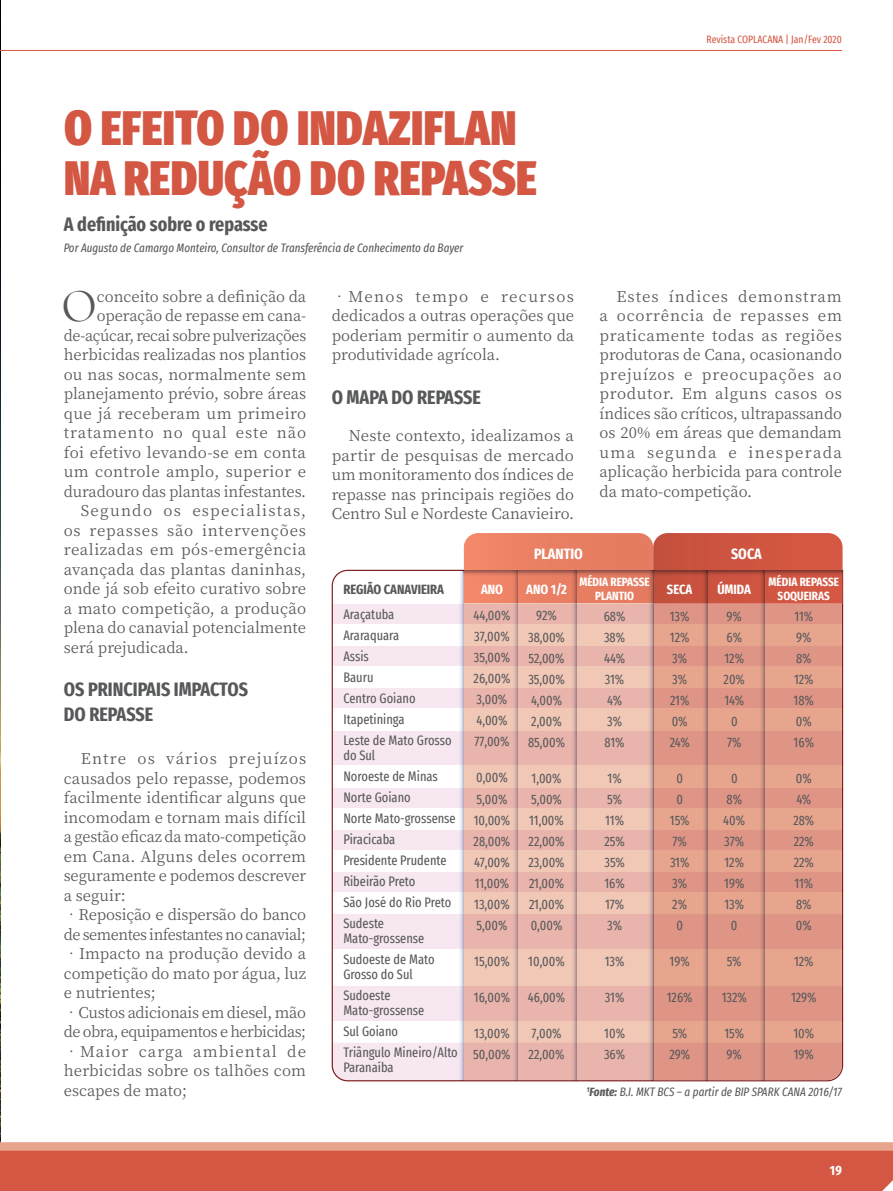
<style>
.page{position:relative;width:893px;height:1191px;background:#fff}
.page>*{position:absolute;margin:0;border:0;box-sizing:border-box;transform-origin:0 0}
.t1{font:900 extra-condensed 48px/49.5px "Fira Sans";letter-spacing:.01em;color:#d35743}
.t2{font:46.2px "Cormorant SC";color:#57585a}
.t3{font:700 extra-condensed 19.5px/24px "Fira Sans";color:#57585a}
.t4{font:15px/19.5px "Noto Serif SC";color:#57585a;text-align:justify}
.t5{font:15px/19.5px "Noto Serif SC";letter-spacing:-.03em;color:#57585a}
.t6{font:15px "Noto Serif SC";letter-spacing:.025em;color:#57585a}
.t7{font:15px "Noto Serif SC";letter-spacing:-.02em;color:#57585a}
.t8{font:15px "Noto Serif SC";letter-spacing:.02em;color:#57585a}
.t9{font:15px "Noto Serif SC";letter-spacing:.035em;color:#57585a}
.t10{font:15px "Noto Serif SC";letter-spacing:.05em;color:#57585a}
.t11{font:15px "Noto Serif SC";letter-spacing:.055em;color:#57585a}
.t12{font:15px "Noto Serif SC";letter-spacing:.08em;color:#57585a}
.t13{font:700 extra-condensed 15px "Fira Sans";color:#fff}
.t14{font:extra-condensed 13.5px/21px "Fira Sans";color:#57585a}
.t15{font:700 extra-condensed 13.5px "Fira Sans";color:#fff}
.t16{font:700 extra-condensed 13.5px "Fira Sans";color:#57585a}
.t17{font:italic extra-condensed 12px "Fira Sans";color:#57585a}
.t18{font:700 extra-condensed 12px/13.5px "Fira Sans";color:#fff;text-align:center}
.t19{font:extra-condensed 10.5px "Fira Sans";color:#d35743}
.s1{font-weight:700}
</style>
<div class="page">
<img style="left:0;top:3px;width:1px;height:1139px">
<svg style="left:0;top:1142px;width:893px;height:8px;background:#e7a790"></svg>
<hr style="left:0;top:50px;width:842px;height:1px;background:#d35743">
<svg style="left:332px;top:569px;width:511px;height:512px"></svg>
<svg style="left:464px;top:533px;width:378px;height:71px;background:#db6b54"></svg>
<div style="left:464px;top:604px;width:189px;height:476px;background:#f1c7b6"></div>
<div style="left:653px;top:623px;width:189px;height:419px;background:#e7a58e"></div>
<svg style="left:332px;top:604px;width:510px;height:19px;background:#e8b5ae"></svg>
<svg style="left:332px;top:646px;width:510px;height:20px;background:#e8b5ae"></svg>
<svg style="left:332px;top:688px;width:510px;height:20px;background:#e8b5ae"></svg>
<svg style="left:332px;top:788px;width:510px;height:20px;background:#e8b5ae"></svg>
<svg style="left:332px;top:830px;width:510px;height:20px;background:#e8b5ae"></svg>
<svg style="left:332px;top:872px;width:510px;height:20px;background:#e8b5ae"></svg>
<svg style="left:332px;top:914px;width:510px;height:34px;background:#e8b5ae"></svg>
<svg style="left:332px;top:986px;width:510px;height:34px;background:#e8b5ae"></svg>
<svg style="left:332px;top:1042px;width:510px;height:38px;background:#e8b5ae"></svg>
<svg style="left:332px;top:731px;width:510px;height:33px;background:#e8b5ae"></svg>
<svg style="left:457px;top:570px;width:7px;height:510px"></svg>
<svg style="left:646px;top:577px;width:7px;height:503px"></svg>
<svg style="left:569px;top:577px;width:8px;height:503px"></svg>
<svg style="left:511px;top:577px;width:7px;height:503px"></svg>
<svg style="left:464px;top:570px;width:378px;height:7px;background:#b75a49"></svg>
<svg style="left:757px;top:570px;width:7px;height:510px;background:#d18d7e"></svg>
<svg style="left:700px;top:570px;width:7px;height:510px;background:#d08d7d"></svg>
<div style="left:0;top:1150px;width:893px;height:41px;background:#d35743"></div>
<h1 class="t1" style="left:64px;top:99px;width:474px">O EFEITO DO INDAZIFLAN<br>NA REDUÇÃO DO REPASSE</h1>
<p class="t17" style="left:64px;top:239px;width:401px">Por Augusto de Camargo Monteiro, Consultor de Transferência de Conhecimento da Bayer</p>
<h3 class="t3" style="left:64px;top:211px;width:205px">A definição sobre o repasse</h3>
<p class="t19" style="left:706px;top:31px;width:137px">Revista COPLACANA | Jan/Fev 2020</p>
<h2 class="t2" style="left:62px;top:278px;width:37px">O</h2>
<p class="t4" style="left:97px;top:287px;width:211px">conceito sobre a definição da</p>
<p class="t4" style="left:97px;top:306px;width:211px">operação de repasse em cana-</p>
<p class="t7" style="left:64px;top:327px;width:244px">de-açúcar, recai sobre pulverizações</p>
<p class="t4" style="left:64px;top:345px;width:244px">herbicidas realizadas nos plantios</p>
<p class="t4" style="left:64px;top:365px;width:244px">ou nas socas, normalmente sem</p>
<p class="t4" style="left:64px;top:384px;width:244px">planejamento prévio, sobre áreas</p>
<p class="t6" style="left:64px;top:405px;width:244px">que já receberam um primeiro</p>
<p class="t11" style="left:64px;top:424px;width:244px">tratamento no qual este não</p>
<p class="t8" style="left:64px;top:444px;width:244px">foi efetivo levando-se em conta</p>
<p class="t6" style="left:64px;top:463px;width:244px">um controle amplo, superior e</p>
<p class="t4" style="left:64px;top:482px;width:244px">duradouro das plantas infestantes.</p>
<p class="t12" style="left:81px;top:502px;width:227px">Segundo os especialistas,</p>
<p class="t10" style="left:64px;top:522px;width:244px">os repasses são intervenções</p>
<p class="t9" style="left:64px;top:541px;width:244px">realizadas em pós-emergência</p>
<p class="t4" style="left:64px;top:560px;width:244px">avançada das plantas daninhas,</p>
<p class="t4" style="left:64px;top:579px;width:244px">onde já sob efeito curativo sobre</p>
<p class="t4" style="left:64px;top:599px;width:244px">a mato competição, a produção</p>
<p class="t4" style="left:64px;top:618px;width:244px">plena do canavial potencialmente</p>
<p class="t4" style="left:64px;top:638px;width:127px">será prejudicada.</p>
<h3 class="t3" style="left:64px;top:676px;width:186px">OS PRINCIPAIS IMPACTOS<br>DO REPASSE</h3>
<p class="t4" style="left:64px;top:749px;width:244px;text-indent:17px">Entre os vários prejuízos causados pelo repasse, podemos facilmente identificar alguns que incomodam e tornam mais difícil a gestão eficaz da mato-competição em Cana. Alguns deles ocorrem seguramente e podemos descrever a seguir:</p>
<p class="t5" style="left:64px;top:905px;width:244px">•Reposição e dispersão do banco de sementes infestantes no canavial;</p>
<p class="t4" style="left:64px;top:944px;width:244px">•Impacto na produção devido a competição do mato por água, luz e nutrientes;</p>
<p class="t5" style="left:64px;top:1002px;width:244px">•Custos adicionais em diesel, mão de obra, equipamentos e herbicidas;</p>
<p class="t4" style="left:64px;top:1041px;width:244px">•Maior carga ambiental de herbicidas sobre os talhões com escapes de mato;</p>
<p class="t4" style="left:332px;top:287px;width:244px">•Menos tempo e recursos dedicados a outras operações que poderiam permitir o aumento da produtividade agrícola.</p>
<h3 class="t3" style="left:332px;top:384px;width:151px">O MAPA DO REPASSE</h3>
<p class="t4" style="left:332px;top:426px;width:244px;text-indent:17px">Neste contexto, idealizamos a partir de pesquisas de mercado um monitoramento dos índices de repasse nas principais regiões do Centro Sul e Nordeste Canavieiro.</p>
<p class="t4" style="left:600px;top:287px;width:244px;text-indent:17px">Estes índices demonstram a ocorrência de repasses em praticamente todas as regiões produtoras de Cana, ocasionando prejuízos e preocupações ao produtor. Em alguns casos os índices são críticos, ultrapassando os 20% em áreas que demandam uma segunda e inesperada aplicação herbicida para controle da mato-competição.</p>
<p class="t16" style="left:343px;top:577px;width:102px">REGIÃO CANAVIEIRA</p>
<p class="t14" style="left:343px;top:603px;width:110px">Araçatuba<br>Araraquara<br>Assis<br>Bauru<br>Centro Goiano<br>Itapetininga<br>Leste de Mato Grosso</p>
<p class="t14" style="left:343px;top:744px;width:114px">do Sul<br>Noroeste de Minas<br>Norte Goiano<br>Norte Mato-grossense<br>Piracicaba<br>Presidente Prudente<br>Ribeirão Preto<br>São José do Rio Preto<br>Sudeste</p>
<p class="t14" style="left:343px;top:927px;width:93px">Mato-grossense<br>Sudoeste de Mato</p>
<p class="t14" style="left:343px;top:963px;width:71px">Grosso do Sul<br>Sudoeste</p>
<p class="t14" style="left:343px;top:999px;width:116px">Mato-grossense<br>Sul Goiano<br>Triângulo Mineiro/Alto</p>
<p class="t14" style="left:343px;top:1056px;width:52px">Paranaíba</p>
<p class="t13" style="left:534px;top:541px;width:50px">PLANTIO</p>
<p class="t13" style="left:731px;top:541px;width:32px">SOCA</p>
<p class="t15" style="left:481px;top:578px;width:24px">ANO</p>
<p class="t15" style="left:526px;top:578px;width:42px">ANO 1/2</p>
<p class="t18" style="left:579px;top:574px;width:72px">MÉDIA REPASSE<br>PLANTIO</p>
<p class="t15" style="left:667px;top:577px;width:27px">SECA</p>
<p class="t15" style="left:717px;top:577px;width:35px">ÚMIDA</p>
<p class="t18" style="left:769px;top:574px;width:72px">MÉDIA REPASSE<br>SOQUEIRAS</p>
<p class="t14" style="left:473px;top:605px;width:39px">44,00%<br>37,00%<br>35,00%<br>26,00%<br>3,00%<br>4,00%<br>77,00%</p>
<p class="t14" style="left:474px;top:767px;width:38px">0,00%<br>5,00%<br>10,00%<br>28,00%<br>47,00%<br>11,00%<br>13,00%<br>5,00%</p>
<p class="t14" style="left:474px;top:950px;width:37px">15,00%</p>
<p class="t14" style="left:474px;top:986px;width:38px">16,00%</p>
<p class="t14" style="left:473px;top:1022px;width:39px">13,00%<br>50,00%</p>
<p class="t14" style="left:528px;top:605px;width:38px;text-align:center">92%<br>38,00%<br>52,00%<br>35,00%<br>4,00%<br>2,00%<br>85,00%</p>
<p class="t14" style="left:528px;top:767px;width:38px">1,00%<br>5,00%<br>11,00%<br>22,00%<br>23,00%<br>21,00%<br>21,00%<br>0,00%</p>
<p class="t14" style="left:528px;top:950px;width:38px">10,00%</p>
<p class="t14" style="left:528px;top:986px;width:39px">46,00%</p>
<p class="t14" style="left:529px;top:1022px;width:37px">7,00%<br>22,00%</p>
<p class="t14" style="left:604px;top:605px;width:23px">68%<br>38%<br>44%<br>31%<br>4%<br>3%<br>81%</p>
<p class="t14" style="left:604px;top:767px;width:22px">1%<br>5%<br>11%<br>25%<br>35%<br>16%<br>17%<br>3%</p>
<p class="t14" style="left:605px;top:950px;width:21px">13%</p>
<p class="t14" style="left:605px;top:986px;width:21px">31%</p>
<p class="t14" style="left:604px;top:1022px;width:23px">10%<br>36%</p>
<p class="t14" style="left:670px;top:605px;width:22px">13%<br>12%<br>3%<br>3%<br>21%<br>0%<br>24%</p>
<p class="t14" style="left:670px;top:767px;width:21px;text-align:center">0<br>0<br>15%<br>7%<br>31%<br>3%<br>2%<br>0</p>
<p class="t14" style="left:670px;top:950px;width:22px">19%</p>
<p class="t14" style="left:667px;top:986px;width:27px">126%</p>
<p class="t14" style="left:669px;top:1022px;width:22px">5%<br>29%</p>
<p class="t14" style="left:724px;top:605px;width:23px;text-align:center">9%<br>6%<br>12%<br>20%<br>14%<br>0<br>7%</p>
<p class="t14" style="left:723px;top:767px;width:23px;text-align:center">0<br>8%<br>40%<br>37%<br>12%<br>19%<br>13%<br>0</p>
<p class="t14" style="left:727px;top:950px;width:16px">5%</p>
<p class="t14" style="left:722px;top:986px;width:27px">132%</p>
<p class="t14" style="left:724px;top:1022px;width:21px">15%<br>9%</p>
<p class="t14" style="left:794px;top:605px;width:22px">11%<br>9%<br>8%<br>12%<br>18%<br>0%<br>16%</p>
<p class="t14" style="left:793px;top:767px;width:22px">0%<br>4%<br>28%<br>22%<br>22%<br>11%<br>8%<br>0%</p>
<p class="t14" style="left:794px;top:950px;width:21px">12%</p>
<p class="t14" style="left:791px;top:986px;width:27px">129%</p>
<p class="t14" style="left:793px;top:1022px;width:22px">10%<br>19%</p>
<p class="t17" style="left:587px;top:1082px;width:257px"><sup>1</sup><span class="s1">Fonte:</span> B.I. MKT BCS – a partir de BIP SPARK CANA 2016/17</p>
<p class="t15" style="left:830px;top:1159px;width:14px">19</p>
</div>
